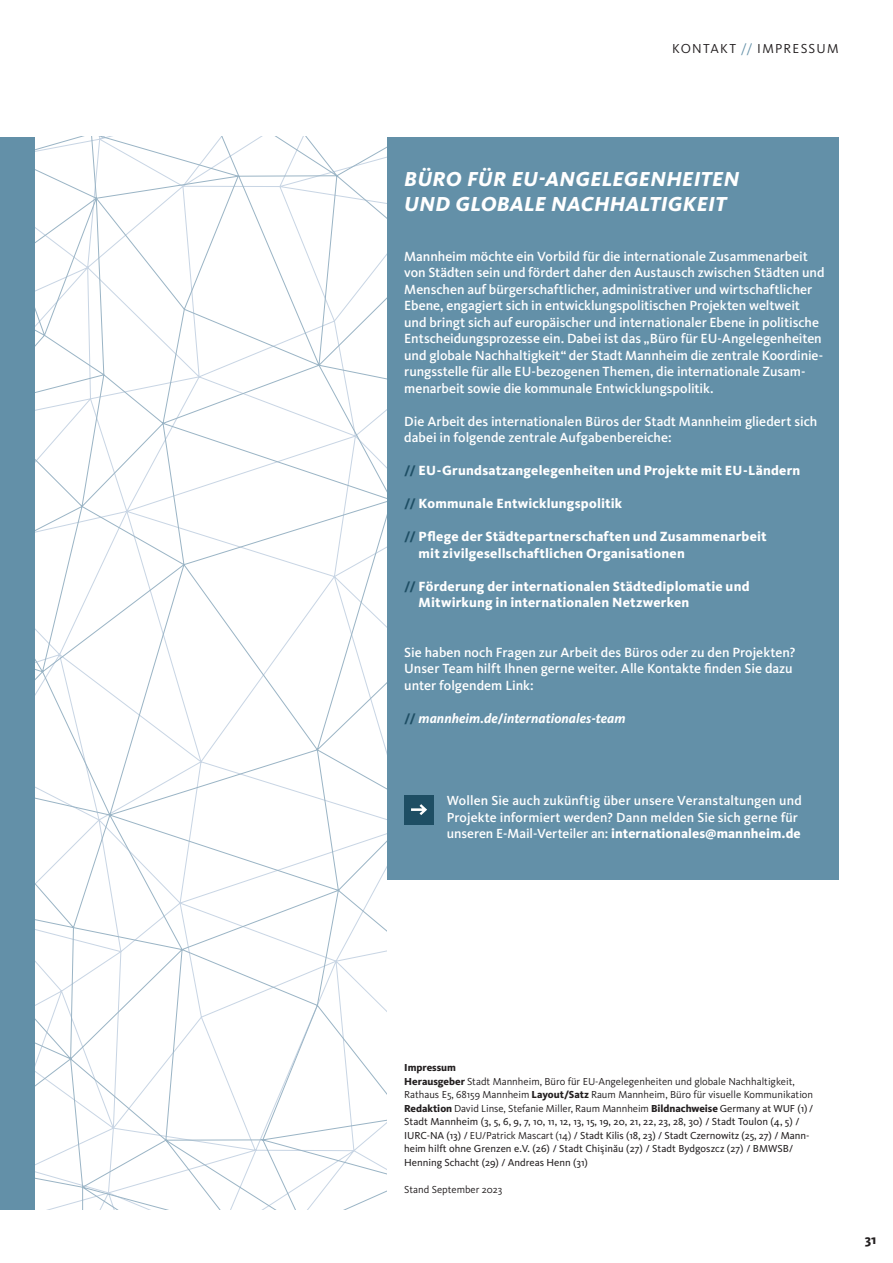
<style>
.page{position:relative;width:893px;height:1263px;background:#fff}
.page>*{position:absolute;margin:0;border:0;box-sizing:border-box;transform-origin:0 0}
.t1{font:italic 800 21px/25.2px "Kievit OT";letter-spacing:.01em;color:#fff}
.t2{font:500 13.8px/16.5px "Kievit OT";letter-spacing:-.005em;color:#fff}
.t3{font:800 13.8px/16.5px "Kievit OT";letter-spacing:.015em;color:#fff}
.t4{font:italic 700 13.8px "Kievit OT";letter-spacing:.005em;color:#fff}
.t5{font:500 13.65px/16.5px "Kievit OT";letter-spacing:.01em;color:#fff}
.t6{font:13.5px "Kievit OT";letter-spacing:.09em;color:#231f20}
.t7{font:800 13.5px "Kievit OT";color:#231f20}
.t8{font:10.5px/13.5px "Kievit OT";color:#231f20}
.t9{font:10.5px "Kievit OT";color:#231f20}
.s1{color:#6390a8}
.s2{font-weight:700;color:#1e4e64}
.s3{font-style:normal;color:#1e4e64}
.s4{font-style:normal}
.s5{font-weight:800}
.s6{font-style:inherit}
</style>
<div class="page">
<svg style="left:34px;top:137px;width:353px;height:1072px"></svg>
<div style="left:0;top:137px;width:34px;height:1072px;background:#6390a8"></div>
<div style="left:387px;top:137px;width:452px;height:742px;background:#6390a8"></div>
<div style="left:404px;top:795px;width:30px;height:29px;background:#1e4e64"></div>
<svg style="left:411px;top:804px;width:16px;height:11px"></svg>
<p class="t6" style="left:672px;top:40px;width:168px">KONTAKT <span class="s1">//</span> IMPRESSUM</p>
<h1 class="t1" style="left:404px;top:166px;width:336px">BÜRO FÜR EU-ANGELEGENHEITEN<br>UND GLOBALE NACHHALTIGKEIT</h1>
<p class="t2" style="left:404px;top:247px;width:422px">Mannheim möchte ein Vorbild für die internationale Zusammenarbeit von Städten sein und fördert daher den Austausch zwischen Städten und Menschen auf bürgerschaftlicher, administrativer und wirtschaftlicher Ebene, engagiert sich in entwicklungspolitischen Projekten weltweit und bringt sich auf europäischer und internationaler Ebene in politische Entscheidungsprozesse ein. Dabei ist das „Büro für EU-Angelegenheiten und globale Nachhaltigkeit“ der Stadt Mannheim die zentrale Koordinie&shy;rungsstelle für alle EU-bezogenen Themen, die internationale Zusam&shy;menarbeit sowie die kommunale Entwicklungspolitik.</p>
<p class="t2" style="left:404px;top:412px;width:415px">Die Arbeit des internationalen Büros der Stadt Mannheim gliedert sich dabei in folgende zentrale Aufgabenbereiche:</p>
<p class="t3" style="left:404px;top:462px;width:398px"><span class="s2">//</span> EU-Grundsatzangelegenheiten und Projekte mit EU-Ländern</p>
<p class="t3" style="left:404px;top:495px;width:220px"><span class="s2">//</span> Kommunale Entwicklungspolitik</p>
<p class="t3" style="left:419px;top:528px;width:350px;text-indent:-14px"><span class="s2">//</span> Pflege der Städtepartnerschaften und Zusammenarbeit mit zivilgesellschaftlichen Organisationen</p>
<p class="t3" style="left:419px;top:577px;width:332px;text-indent:-14px"><span class="s2">//</span> Förderung der internationalen Städtediplomatie und<br>Mitwirkung in internationalen Netzwerken</p>
<p class="t2" style="left:404px;top:643px;width:393px">Sie haben noch Fragen zur Arbeit des Büros oder zu den Projekten?<br>Unser Team hilft Ihnen gerne weiter. Alle Kontakte finden Sie dazu unter folgendem Link:</p>
<p class="t4" style="left:404px;top:710px;width:223px"><span class="s3">//</span> mannheim.de<span class="s4">/</span>internationales-team</p>
<p class="t5" style="left:447px;top:792px;width:357px">Wollen Sie auch zukünftig über unsere Veranstaltungen und<br>Projekte informiert werden? Dann melden Sie sich gerne für unseren E-Mail-Verteiler an: <span class="s5">internationales@mannheim.de</span></p>
<p class="t8" style="left:404px;top:1061px;width:410px"><span class="s5">Impressum<br>Herausgeber</span> <span class="s6">Stadt Mannheim, Büro für EU-Angelegenheiten und globale Nachhaltigkeit, Rathaus E5, 68159 Mannheim</span> <span class="s5">Layout/Satz</span> <span class="s6">Raum Mannheim, Büro für visuelle Kommunikation </span><span class="s5">Redaktion</span> <span class="s6">David Linse, Stefanie Miller, Raum Mannheim</span> <span class="s5">Bildnachweise</span> Germany at WUF (1) / Stadt Mannheim (3, 5, 6, 9, 7, 10, 11, 12, 13, 15, 19, 20, 21, 22, 23, 28, 30) / Stadt Toulon (4, 5) / IURC-NA (13) / <span class="s6">EU/Patrick Mascart (14)</span> / Stadt Kilis (18, 23) / Stadt Czernowitz (25, 27) / Mann-- heim hilft ohne Grenzen e.V. (26) / Stadt Chis¸ina˘u (27) / Stadt Bydgoszcz (27) / BMWSB/ Henning Schacht (29) / Andreas Henn (31)</p>
<p class="t9" style="left:404px;top:1183px;width:100px">Stand September 2023</p>
<p class="t7" style="left:865px;top:1231px;width:13px">31</p>
</div>
